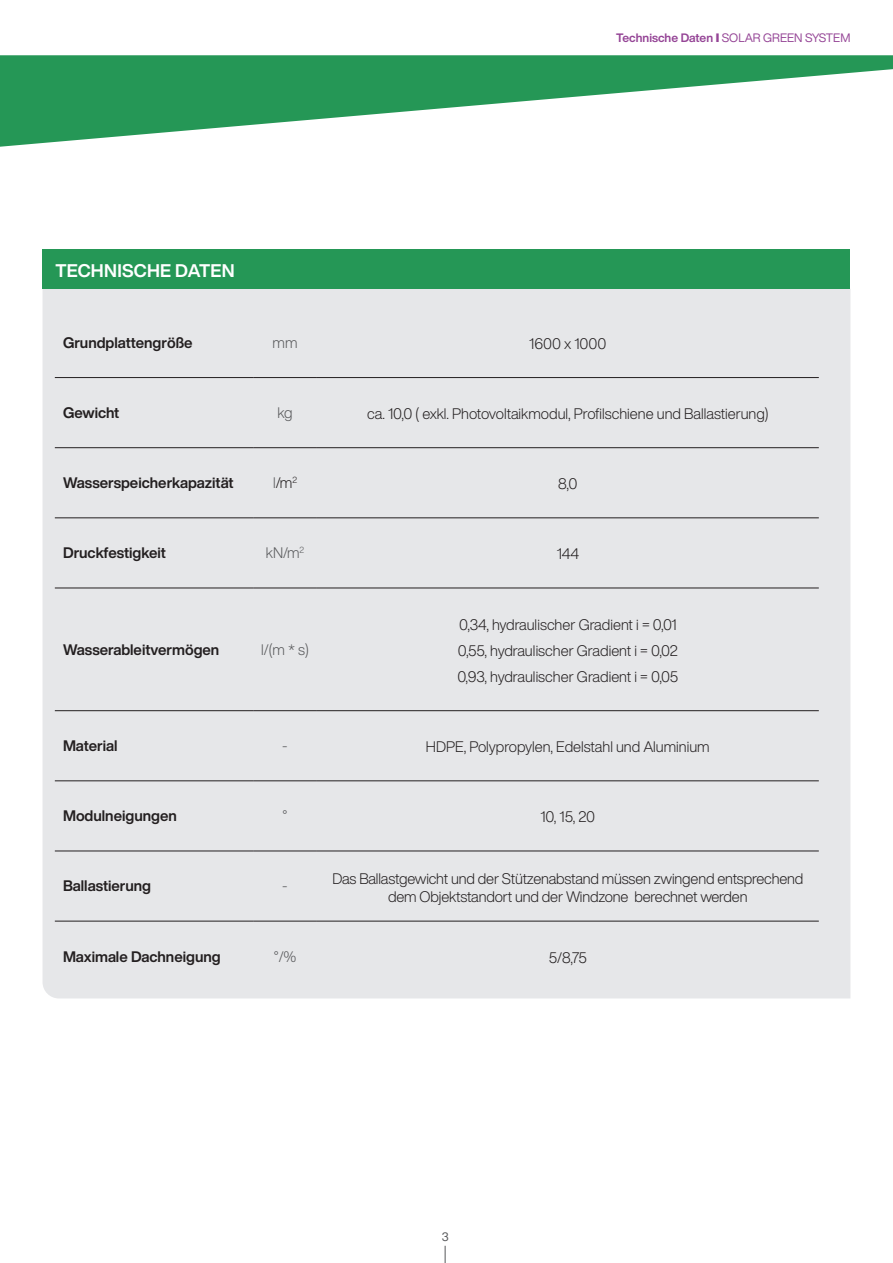
<style>
.page{position:relative;width:893px;height:1263px;background:#fff}
.page>*{position:absolute;margin:0;border:0;box-sizing:border-box;transform-origin:0 0}
.Headline_in_Balken{font:700 18px "Helvetica Now Display";letter-spacing:.01em;color:#fff}
.Fliesstext{font:300 15px/18px "Helvetica Now Display";letter-spacing:-.01em;color:#231f20;text-align:center}
.SOPREMA_tablazat_elso_oszlop{font:700 15px "Helvetica Now Display";color:#231f20}
.Soprema_tablazat_adatok{font:300 15px "Helvetica Now Display";color:#57585a}
.Soprema_tablazat_adatok-2{font:300 15px "Helvetica Now Display";color:#231f20}
.Ariadnefaden{font:12px "Helvetica Now Display";letter-spacing:.01em;color:#954596}
.t1{font:12px "Helvetica Now Display";color:#57585a}
.s1{font-weight:700}
.s2{font-weight:900}
.s3{color:#57585a}
</style>
<div class="page">
<svg style="left:0;top:55px;width:893px;height:92px;fill:#259756"></svg>
<svg style="left:445px;top:1246px;width:1px;height:17px"></svg>
<div style="left:43px;top:289px;width:807px;height:709px;background:#e6e7e9"></div>
<hr style="left:55px;top:377px;width:198px;height:1px;background:#231f20">
<hr style="left:253px;top:377px;width:64px;height:1px;background:#231f20">
<hr style="left:317px;top:377px;width:502px;height:1px;background:#231f20">
<hr style="left:55px;top:447px;width:198px;height:1px;background:#231f20">
<hr style="left:253px;top:447px;width:64px;height:1px;background:#231f20">
<hr style="left:317px;top:447px;width:502px;height:1px;background:#231f20">
<hr style="left:55px;top:517px;width:198px;height:1px;background:#231f20">
<hr style="left:253px;top:517px;width:64px;height:1px;background:#231f20">
<hr style="left:317px;top:517px;width:502px;height:1px;background:#231f20">
<hr style="left:55px;top:588px;width:198px;height:1px;background:#231f20">
<hr style="left:253px;top:588px;width:64px;height:1px;background:#231f20">
<hr style="left:317px;top:588px;width:502px;height:1px;background:#231f20">
<hr style="left:55px;top:710px;width:198px;height:1px;background:#231f20">
<hr style="left:253px;top:710px;width:64px;height:1px;background:#231f20">
<hr style="left:317px;top:710px;width:502px;height:1px;background:#231f20">
<hr style="left:55px;top:780px;width:198px;height:1px;background:#231f20">
<hr style="left:253px;top:780px;width:64px;height:1px;background:#231f20">
<hr style="left:317px;top:780px;width:502px;height:1px;background:#231f20">
<hr style="left:55px;top:850px;width:198px;height:1px;background:#231f20">
<hr style="left:253px;top:850px;width:64px;height:1px;background:#231f20">
<hr style="left:317px;top:850px;width:502px;height:1px;background:#231f20">
<hr style="left:55px;top:921px;width:198px;height:1px;background:#231f20">
<hr style="left:253px;top:921px;width:64px;height:1px;background:#231f20">
<hr style="left:317px;top:921px;width:502px;height:1px;background:#231f20">
<div style="left:43px;top:250px;width:807px;height:39px;background:#259756"></div>
<p class="Ariadnefaden" style="left:616px;top:30px;width:236px"><span class="s1">Technische Daten</span> <span class="s2">I</span> SOLAR GREEN SYSTEM</p>
<p class="Headline_in_Balken" style="left:55px;top:258px;width:181px">TECHNISCHE DATEN</p>
<p class="SOPREMA_tablazat_elso_oszlop" style="left:63px;top:332px;width:131px">Grundplattengröße</p>
<p class="Soprema_tablazat_adatok" style="left:273px;top:332px;width:27px">mm</p>
<p class="Fliesstext" style="left:529px;top:335px;width:79px">1600 x 1000</p>
<p class="SOPREMA_tablazat_elso_oszlop" style="left:63px;top:402px;width:58px">Gewicht</p>
<p class="Soprema_tablazat_adatok" style="left:277px;top:402px;width:17px">kg</p>
<p class="Fliesstext" style="left:367px;top:405px;width:403px">ca. 10,0 ( exkl. Photovoltaikmodul, Profilschiene und Ballastierung)</p>
<p class="SOPREMA_tablazat_elso_oszlop" style="left:63px;top:473px;width:172px">Wasserspeicherkapazität</p>
<p class="Soprema_tablazat_adatok-2" style="left:273px;top:473px;width:26px"><span class="s3">l</span>/m<sup>2</sup></p>
<p class="Fliesstext" style="left:558px;top:475px;width:21px">8,0</p>
<p class="SOPREMA_tablazat_elso_oszlop" style="left:63px;top:543px;width:104px">Druckfestigkeit</p>
<p class="Soprema_tablazat_adatok" style="left:266px;top:543px;width:40px">kN/m<sup>2</sup></p>
<p class="Fliesstext" style="left:557px;top:545px;width:24px">144</p>
<p class="SOPREMA_tablazat_elso_oszlop" style="left:63px;top:639px;width:158px">Wasserableitvermögen</p>
<p class="Soprema_tablazat_adatok" style="left:261px;top:639px;width:49px">l/(m * s)</p>
<p class="Fliesstext" style="left:459px;top:615px;width:219px">0,34, hydraulischer Gradient i = 0,01</p>
<p class="Fliesstext" style="left:458px;top:641px;width:222px">0,55, hydraulischer Gradient i = 0,02</p>
<p class="Fliesstext" style="left:457px;top:668px;width:222px">0,93, hydraulischer Gradient i = 0,05</p>
<p class="SOPREMA_tablazat_elso_oszlop" style="left:63px;top:735px;width:56px">Material</p>
<p class="Soprema_tablazat_adatok" style="left:282px;top:735px;width:7px">-</p>
<p class="Fliesstext" style="left:426px;top:738px;width:285px">HDPE, Polypropylen, Edelstahl und Aluminium</p>
<p class="SOPREMA_tablazat_elso_oszlop" style="left:63px;top:806px;width:115px">Modulneigungen</p>
<p class="Soprema_tablazat_adatok" style="left:283px;top:806px;width:6px">°</p>
<p class="Fliesstext" style="left:540px;top:808px;width:56px">10, 15, 20</p>
<p class="SOPREMA_tablazat_elso_oszlop" style="left:63px;top:876px;width:90px">Ballastierung</p>
<p class="Soprema_tablazat_adatok" style="left:282px;top:876px;width:7px">-</p>
<p class="Fliesstext" style="left:332px;top:869px;width:473px">Das Ballastgewicht und der Stützenabstand müssen zwingend entsprechend dem Objektstandort und der Windzone berechnet werden</p>
<p class="SOPREMA_tablazat_elso_oszlop" style="left:63px;top:946px;width:159px">Maximale Dachneigung</p>
<p class="Soprema_tablazat_adatok" style="left:274px;top:946px;width:24px">°/%</p>
<p class="Fliesstext" style="left:549px;top:948px;width:40px">5/8,75</p>
<p class="t1" style="left:442px;top:1229px;width:8px">3</p>
</div>
